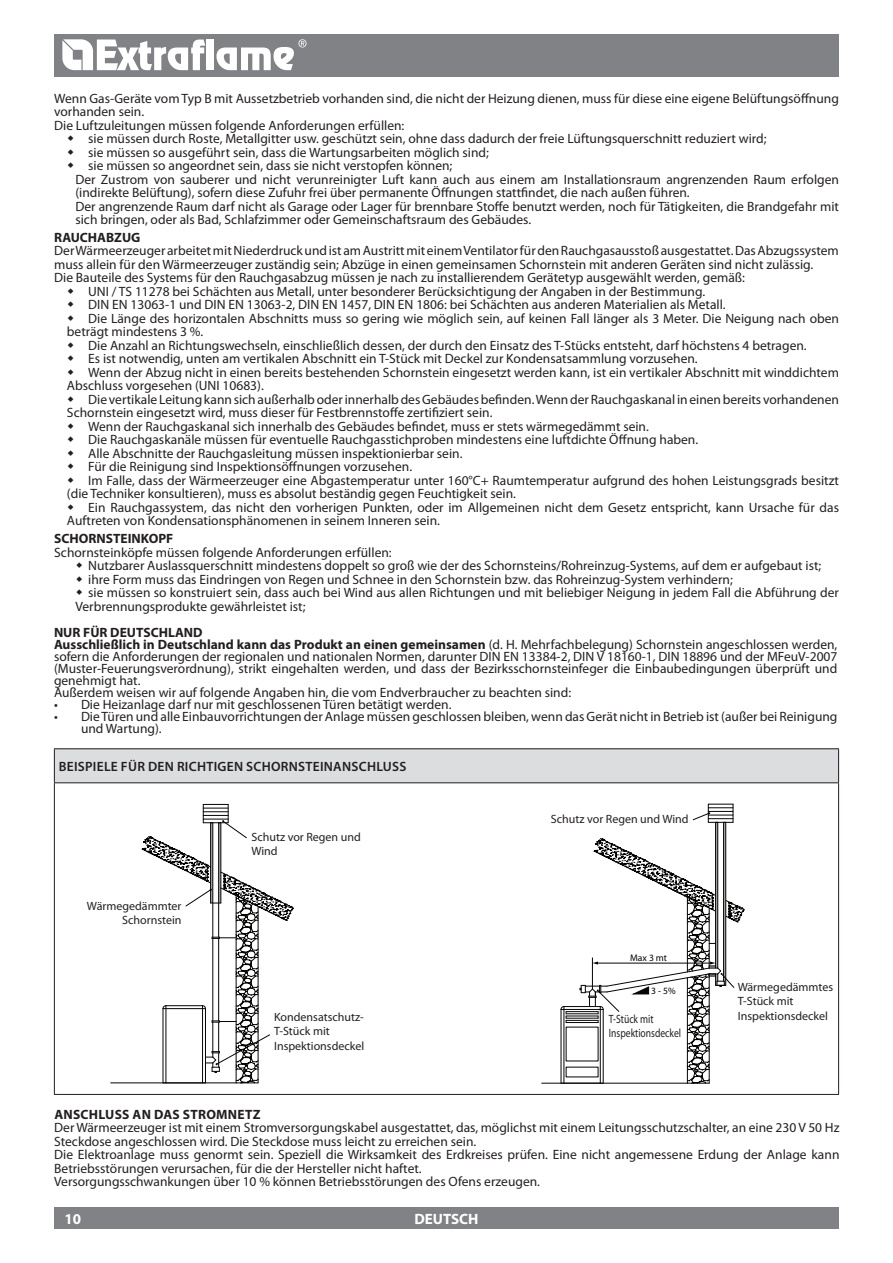
<style>
.page{position:relative;width:893px;height:1263px;background:#fff}
.page>*{position:absolute;margin:0;border:0;box-sizing:border-box;transform-origin:0 0}
.t1{font:700 15px "Myriad Pro";color:#fff}
.t2{font:13.5px/12px "Myriad Pro";color:#231f20}
.t3{font:700 13.5px "Myriad Pro";color:#231f20}
.t4{font:600 13.5px "Myriad Pro";letter-spacing:.02em;color:#231f20}
.t5{font:12px/14.4px "Myriad Pro";color:#231f20}
.t6{font:12px/14.4px "Myriad Pro";color:#231f20;scale:.8 1}
.t7{font:9.6px "Myriad Pro";color:#040503}
.s1{font-weight:700}
</style>
<div class="page">
<hr style="left:111px;top:1082px;width:125px;height:1px;background:#040503">
<svg style="left:142px;top:804px;width:151px;height:279px"></svg>
<hr style="left:561px;top:1009px;width:1px;height:74px;background:#040503">
<hr style="left:564px;top:1006px;width:36px;height:1px;background:#040503">
<hr style="left:561px;top:1009px;width:42px;height:1px;background:#040503">
<hr style="left:564px;top:1006px;width:1px;height:77px;background:#040503">
<hr style="left:542px;top:1083px;width:145px;height:1px;background:#040503">
<hr style="left:566px;top:1011px;width:32px;height:1px;background:#040503">
<hr style="left:566px;top:1013px;width:32px;height:1px;background:#040503">
<hr style="left:566px;top:1016px;width:32px;height:1px;background:#040503">
<hr style="left:566px;top:1018px;width:32px;height:1px;background:#040503">
<hr style="left:566px;top:1020px;width:32px;height:1px;background:#040503">
<svg style="left:561px;top:1006px;width:6px;height:16px"></svg>
<hr style="left:566px;top:1022px;width:32px;height:1px;background:#040503">
<svg style="left:580px;top:804px;width:164px;height:280px"></svg>
<div style="left:54px;top:34px;width:785px;height:43px;background:#808285"></div>
<div style="left:54px;top:1208px;width:785px;height:21px;background:#808285"></div>
<svg style="left:62px;top:39px;width:143px;height:31px"></svg>
<div style="left:207px;top:40px;width:7px;height:30px;background:#fff"></div>
<svg style="left:216px;top:39px;width:90px;height:31px"></svg>
<div style="left:54px;top:749px;width:785px;height:34px;background:#dcdddf"></div>
<hr style="left:54px;top:748px;width:785px;height:1px;background:#231f20">
<hr style="left:54px;top:749px;width:1px;height:33px;background:#231f20">
<hr style="left:838px;top:749px;width:1px;height:33px;background:#231f20">
<hr style="left:54px;top:782px;width:785px;height:1px;background:#231f20">
<hr style="left:54px;top:783px;width:1px;height:311px;background:#231f20">
<hr style="left:838px;top:783px;width:1px;height:311px;background:#231f20">
<hr style="left:54px;top:1094px;width:785px;height:1px;background:#231f20">
<p class="t2" style="left:54px;top:92px;width:786px">Wenn Gas-Geräte vom Typ B mit Aussetzbetrieb vorhanden sind, die nicht der Heizung dienen, muss für diese eine eigene Belüftungsöffnung</p>
<p class="t2" style="left:54px;top:105px;width:92px">vorhanden sein.</p>
<p class="t2" style="left:54px;top:119px;width:352px">Die Luftzuleitungen müssen folgende Anforderungen erfüllen:</p>
<p class="t2" style="left:88px;top:132px;width:680px">sie müssen durch Roste, Metallgitter usw. geschützt sein, ohne dass dadurch der freie Lüftungsquerschnitt reduziert wird;</p>
<p class="t2" style="left:88px;top:146px;width:402px">sie müssen so ausgeführt sein, dass die Wartungsarbeiten möglich sind;</p>
<p class="t2" style="left:88px;top:159px;width:366px">sie müssen so angeordnet sein, dass sie nicht verstopfen können;</p>
<p class="t2" style="left:75px;top:173px;width:765px">Der Zustrom von sauberer und nicht verunreinigter Luft kann auch aus einem am Installationsraum angrenzenden Raum erfolgen</p>
<p class="t2" style="left:75px;top:186px;width:616px">(indirekte Belüftung), sofern diese Zufuhr frei über permanente Öffnungen stattfindet, die nach außen führen.</p>
<p class="t2" style="left:75px;top:200px;width:765px">Der angrenzende Raum darf nicht als Garage oder Lager für brennbare Stoffe benutzt werden, noch für Tätigkeiten, die Brandgefahr mit</p>
<p class="t2" style="left:75px;top:213px;width:457px">sich bringen, oder als Bad, Schlafzimmer oder Gemeinschaftsraum des Gebäudes.</p>
<p class="t3" style="left:54px;top:229px;width:88px">RAUCHABZUG</p>
<p class="t2" style="left:54px;top:245px;width:786px">Der Wärmeerzeuger arbeitet mit Niederdruck und ist am Austritt mit einem Ventilator für den Rauchgasausstoß ausgestattet. Das Abzugssystem</p>
<p class="t2" style="left:54px;top:258px;width:761px">muss allein für den Wärmeerzeuger zuständig sein; Abzüge in einen gemeinsamen Schornstein mit anderen Geräten sind nicht zulässig.</p>
<p class="t2" style="left:54px;top:272px;width:692px">Die Bauteile des Systems für den Rauchgasabzug müssen je nach zu installierendem Gerätetyp ausgewählt werden, gemäß:</p>
<p class="t2" style="left:88px;top:285px;width:618px">UNI / TS 11278 bei Schächten aus Metall, unter besonderer Berücksichtigung der Angaben in der Bestimmung.</p>
<p class="t2" style="left:88px;top:299px;width:639px">DIN EN 13063-1 und DIN EN 13063-2, DIN EN 1457, DIN EN 1806: bei Schächten aus anderen Materialien als Metall.</p>
<p class="t2" style="left:88px;top:312px;width:752px">Die Länge des horizontalen Abschnitts muss so gering wie möglich sein, auf keinen Fall länger als 3 Meter. Die Neigung nach oben</p>
<p class="t2" style="left:67px;top:326px;width:138px">beträgt mindestens 3 %.</p>
<p class="t2" style="left:88px;top:339px;width:720px">Die Anzahl an Richtungswechseln, einschließlich dessen, der durch den Einsatz des T-Stücks entsteht, darf höchstens 4 betragen.</p>
<p class="t2" style="left:88px;top:353px;width:611px">Es ist notwendig, unten am vertikalen Abschnitt ein T-Stück mit Deckel zur Kondensatsammlung vorzusehen.</p>
<p class="t2" style="left:88px;top:366px;width:752px">Wenn der Abzug nicht in einen bereits bestehenden Schornstein eingesetzt werden kann, ist ein vertikaler Abschnitt mit winddichtem</p>
<p class="t2" style="left:67px;top:380px;width:198px">Abschluss vorgesehen (UNI 10683).</p>
<p class="t2" style="left:88px;top:393px;width:752px">Die vertikale Leitung kann sich außerhalb oder innerhalb des Gebäudes befinden. Wenn der Rauchgaskanal in einen bereits vorhandenen</p>
<p class="t2" style="left:67px;top:407px;width:427px">Schornstein eingesetzt wird, muss dieser für Festbrennstoffe zertifiziert sein.</p>
<p class="t2" style="left:88px;top:420px;width:562px">Wenn der Rauchgaskanal sich innerhalb des Gebäudes befindet, muss er stets wärmegedämmt sein.</p>
<p class="t2" style="left:88px;top:434px;width:611px">Die Rauchgaskanäle müssen für eventuelle Rauchgasstichproben mindestens eine luftdichte Öffnung haben.</p>
<p class="t2" style="left:88px;top:447px;width:376px">Alle Abschnitte der Rauchgasleitung müssen inspektionierbar sein.</p>
<p class="t2" style="left:88px;top:461px;width:325px">Für die Reinigung sind Inspektionsöffnungen vorzusehen.</p>
<p class="t2" style="left:88px;top:474px;width:752px">Im Falle, dass der Wärmeerzeuger eine Abgastemperatur unter 160°C+ Raumtemperatur aufgrund des hohen Leistungsgrads besitzt</p>
<p class="t2" style="left:67px;top:488px;width:451px">(die Techniker konsultieren), muss es absolut beständig gegen Feuchtigkeit sein.</p>
<p class="t2" style="left:88px;top:501px;width:752px">Ein Rauchgassystem, das nicht den vorherigen Punkten, oder im Allgemeinen nicht dem Gesetz entspricht, kann Ursache für das</p>
<p class="t2" style="left:67px;top:515px;width:374px">Auftreten von Kondensationsphänomenen in seinem Inneren sein.</p>
<p class="t3" style="left:54px;top:530px;width:34px">SCHORNSTE</p>
<p class="t3" style="left:128px;top:530px;width:47px">INKOPF</p>
<p class="t2" style="left:54px;top:546px;width:339px">Schornsteinköpfe müssen folgende Anforderungen erfüllen:</p>
<p class="t2" style="left:88px;top:559px;width:735px">Nutzbarer Auslassquerschnitt mindestens doppelt so groß wie der des Schornsteins/Rohreinzug-Systems, auf dem er aufgebaut ist;</p>
<p class="t2" style="left:88px;top:573px;width:646px">ihre Form muss das Eindringen von Regen und Schnee in den Schornstein bzw. das Rohreinzug-System verhindern;</p>
<p class="t2" style="left:88px;top:586px;width:752px">sie müssen so konstruiert sein, dass auch bei Wind aus allen Richtungen und mit beliebiger Neigung in jedem Fall die Abführung der</p>
<p class="t2" style="left:75px;top:600px;width:231px">Verbrennungsprodukte gewährleistet ist;</p>
<p class="t2" style="left:54px;top:626px;width:785px"><span class="s1">NUR FÜR DEUTSCHLAND<br>Ausschließlich in Deutschland kann das Produkt an einen gemeinsamen</span> (d. H. Mehrfachbelegung) Schornstein angeschlossen werden, sofern die Anforderungen der regionalen und nationalen Normen, darunter DIN EN 13384-2, DIN V 18160-1, DIN 18896 und der MFeuV-2007 (Muster-Feuerungsverordnung), strikt eingehalten werden, und dass der Bezirksschornsteinfeger die Einbaubedingungen überprüft und genehmigt hat.<br>Außerdem weisen wir auf folgende Angaben hin, die vom Endverbraucher zu beachten sind:</p>
<p class="t2" style="left:54px;top:698px;width:399px">• Die Heizanlage darf nur mit geschlossenen Türen betätigt werden.</p>
<p class="t2" style="left:81px;top:710px;width:758px;text-indent:-27px">• Die Türen und alle Einbauvorrichtungen der Anlage müssen geschlossen bleiben, wenn das Gerät nicht in Betrieb ist (außer bei Reinigung und Wartung).</p>
<p class="t4" style="left:59px;top:758px;width:349px">BEISPIELE FÜR DEN RICHTIGEN SCHORNSTEI NANSCHLUSS</p>
<p class="t5" style="left:87px;top:898px;width:96px;text-align:right">Wärmegedämmter<br>Schornstein</p>
<p class="t5" style="left:251px;top:829px;width:111px">Schutz vor Regen und<br>Wind</p>
<p class="t5" style="left:274px;top:1009px;width:92px">Kondensatschutz-<br>T-Stück mit<br>Inspektionsdeckel</p>
<p class="t5" style="left:551px;top:811px;width:139px">Schutz vor Regen und Wind</p>
<p class="t7" style="left:630px;top:952px;width:38px">Max 3 mt</p>
<p class="t7" style="left:651px;top:985px;width:26px">3 - 5%</p>
<p class="t6" style="left:609px;top:1011px;width:92px">T-Stück mit<br>Inspektionsdeckel</p>
<p class="t5" style="left:738px;top:979px;width:97px">Wärmegedämmtes<br>T-Stück mit<br>Inspektionsdeckel</p>
<p class="t3" style="left:54px;top:1105px;width:10px">ANS</p>
<p class="t3" style="left:81px;top:1105px;width:83px">CHLUSS AN DAS</p>
<p class="t3" style="left:183px;top:1105px;width:10px">STRO</p>
<p class="t3" style="left:216px;top:1105px;width:21px">MNETZ</p>
<p class="t2" style="left:54px;top:1121px;width:787px;line-height:13.5px">Der Wärmeerzeuger ist mit einem Stromversorgungskabel ausgestattet, das, möglichst mit einem Leitungsschutzschalter, an eine 230 V 50 Hz Steckdose angeschlossen wird. Die Steckdose muss leicht zu erreichen sein.<br>Die Elektroanlage muss genormt sein. Speziell die Wirksamkeit des Erdkreises prüfen. Eine nicht angemessene Erdung der Anlage kann Betriebsstörungen verursachen, für die der Hersteller nicht haftet.<br>Versorgungsschwankungen über 10 % können Betriebsstörungen des Ofens erzeugen.</p>
<p class="t1" style="left:65px;top:1209px;width:18px">10</p>
<p class="t1" style="left:414px;top:1209px;width:66px">DEUTSCH</p>
</div>
